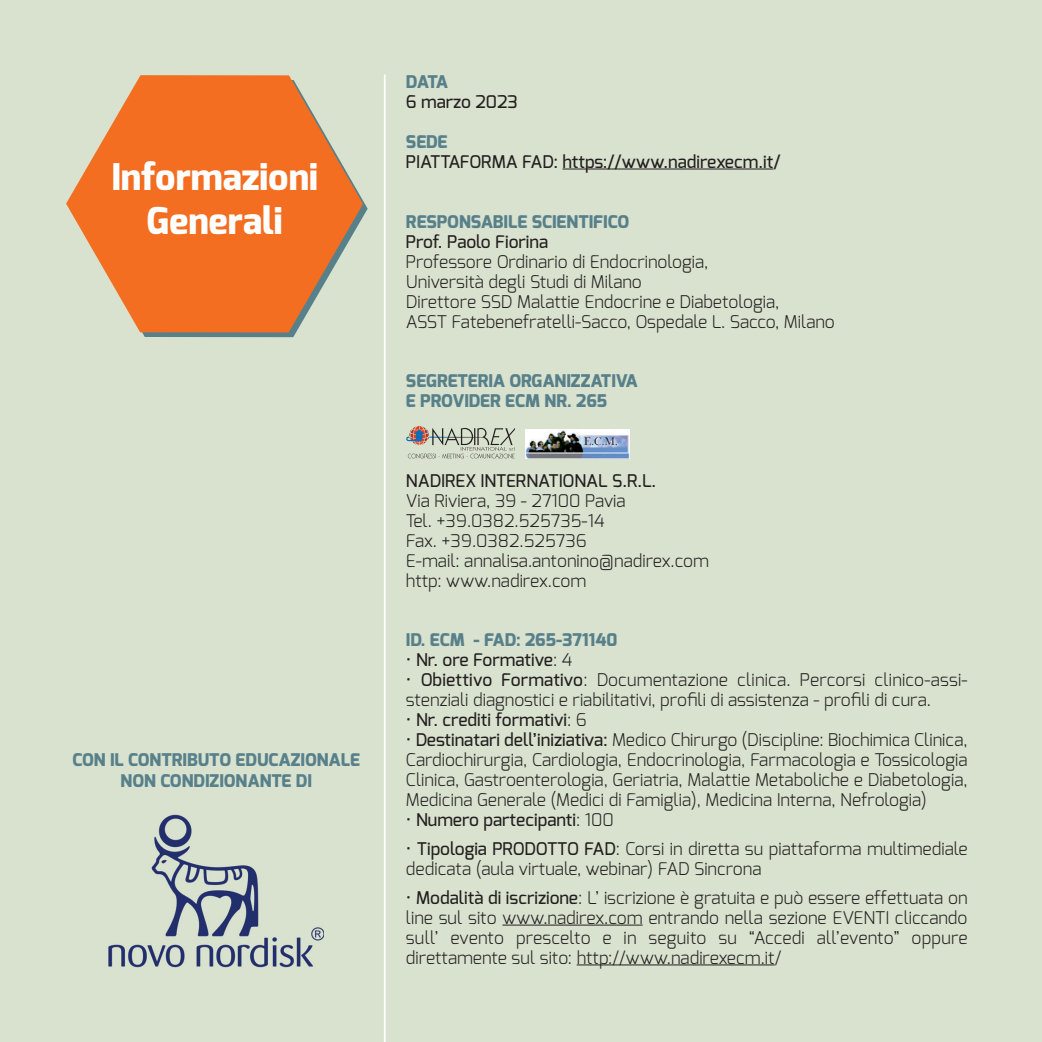
<style>
.page{position:relative;width:1042px;height:1042px;background:#d8e2ce}
.page>*{position:absolute;margin:0;border:0;box-sizing:border-box;transform-origin:0 0}
.t1{font:800 36.75px/44.1px "Exo";color:#fff;text-align:center}
.t2{font:300 17.5px/19.9px "Exo";color:#231f20}
.t3{font:500 17.5px "Exo";color:#231f20}
.t4{font:800 17.5px/19.9px "Exo";color:#58808a}
.s1{font-weight:300}
.s2{font-weight:500}
</style>
<div class="page">
<hr style="left:562px;top:169px;width:211px;height:1px;background:#231f20">
<hr style="left:502px;top:924px;width:141px;height:1px;background:#231f20">
<hr style="left:577px;top:964px;width:198px;height:1px;background:#231f20">
<svg style="left:140px;top:201px;width:228px;height:136px"></svg>
<svg style="left:66px;top:75px;width:297px;height:257px;fill:#f36e21"></svg>
<svg style="left:406px;top:426px;width:109px;height:32px"></svg>
<img style="left:525px;top:429px;width:104px;height:29px">
<hr style="left:384px;top:74px;width:2px;height:968px;background:#fff">
<img style="left:109px;top:815px;width:215px;height:152px">
<h1 class="t1" style="left:111px;top:155px;width:208px">Informazioni<br>Generali</h1>
<p class="t4" style="left:73px;top:749px;width:289px;line-height:21px;text-align:center">CON IL CONTRIBUTO EDUCAZIONALE<br>NON CONDIZIONANTE DI</p>
<p class="t4" style="left:406px;top:72px;width:44px">DATA</p>
<p class="t3" style="left:406px;top:95px;width:113px">6 marzo 2023</p>
<p class="t4" style="left:406px;top:132px;width:43px">SEDE</p>
<p class="t3" style="left:406px;top:154px;width:376px">PIATTAFORMA FAD: https://www.nadirexecm.it/</p>
<p class="t4" style="left:406px;top:212px;width:225px">RESPONSABILE SCIENTIFICO</p>
<p class="t3" style="left:406px;top:234px;width:144px">Prof. Paolo Fiorina</p>
<p class="t2" style="left:406px;top:253px;width:430px">Professore Ordinario di Endocrinologia,<br>Università degli Studi di Milano<br>Direttore SSD Malattie Endocrine e Diabetologia,<br>ASST Fatebenefratelli-Sacco, Ospedale L. Sacco, Milano</p>
<p class="t4" style="left:406px;top:371px;width:233px">SEGRETERIA ORGANIZZATIVA<br>E PROVIDER ECM NR. 265</p>
<p class="t3" style="left:406px;top:473px;width:252px">NADIREX INTERNATIONAL S.R.L.</p>
<p class="t2" style="left:406px;top:492px;width:304px">Via Riviera, 39 - 27100 Pavia<br>Tel. +39.0382.525735-14<br>Fax. +39.0382.525736<br>E-mail: annalisa.antonino@nadirex.com http: www.nadirex.com</p>
<p class="t4" style="left:406px;top:630px;width:213px">ID. ECM - FAD: 265-371140</p>
<p class="t3" style="left:406px;top:652px;width:168px"><span class="s1">•</span> Nr. ore Formative<span class="s1">: 4</span></p>
<p class="t2" style="left:406px;top:672px;width:563px">• <span class="s2">Obiettivo Formativo</span>: Documentazione clinica. Percorsi clinico-assi&shy;stenziali diagnostici e riabilitativi, profili di assistenza - profili di cura.</p>
<p class="t3" style="left:406px;top:712px;width:182px"><span class="s1">•</span> Nr. crediti formativi<span class="s1">: 6</span></p>
<p class="t2" style="left:406px;top:731px;width:563px;text-align:justify">• <span class="s2">Destinatari dell’iniziativa:</span> Medico Chirurgo (Discipline: Biochimica Clinica, Cardiochirurgia, Cardiologia, Endocrinologia, Farmacologia e Tossicologia Clinica, Gastroenterologia, Geriatria, Malattie Metaboliche e Diabetologia, Medicina Generale (Medici di Famiglia), Medicina Interna, Nefrologia)</p>
<p class="t3" style="left:406px;top:812px;width:209px"><span class="s1">•</span> Numero partecipanti<span class="s1">: 100</span></p>
<p class="t2" style="left:406px;top:840px;width:563px">• <span class="s2">Tipologia PRODOTTO FAD</span>: Corsi in diretta su piattaforma multimediale dedicata (aula virtuale, webinar) FAD Sincrona</p>
<p class="t2" style="left:406px;top:890px;width:563px;text-align:justify">• <span class="s2">Modalità di iscrizione</span>: L’ iscrizione è gratuita e può essere effettuata on line sul sito www.nadirex.com entrando nella sezione EVENTI cliccando sull’ evento prescelto e in seguito su “Accedi all’evento” oppure direttamente sul sito: http://www.nadirexecm.it/</p>
</div>
